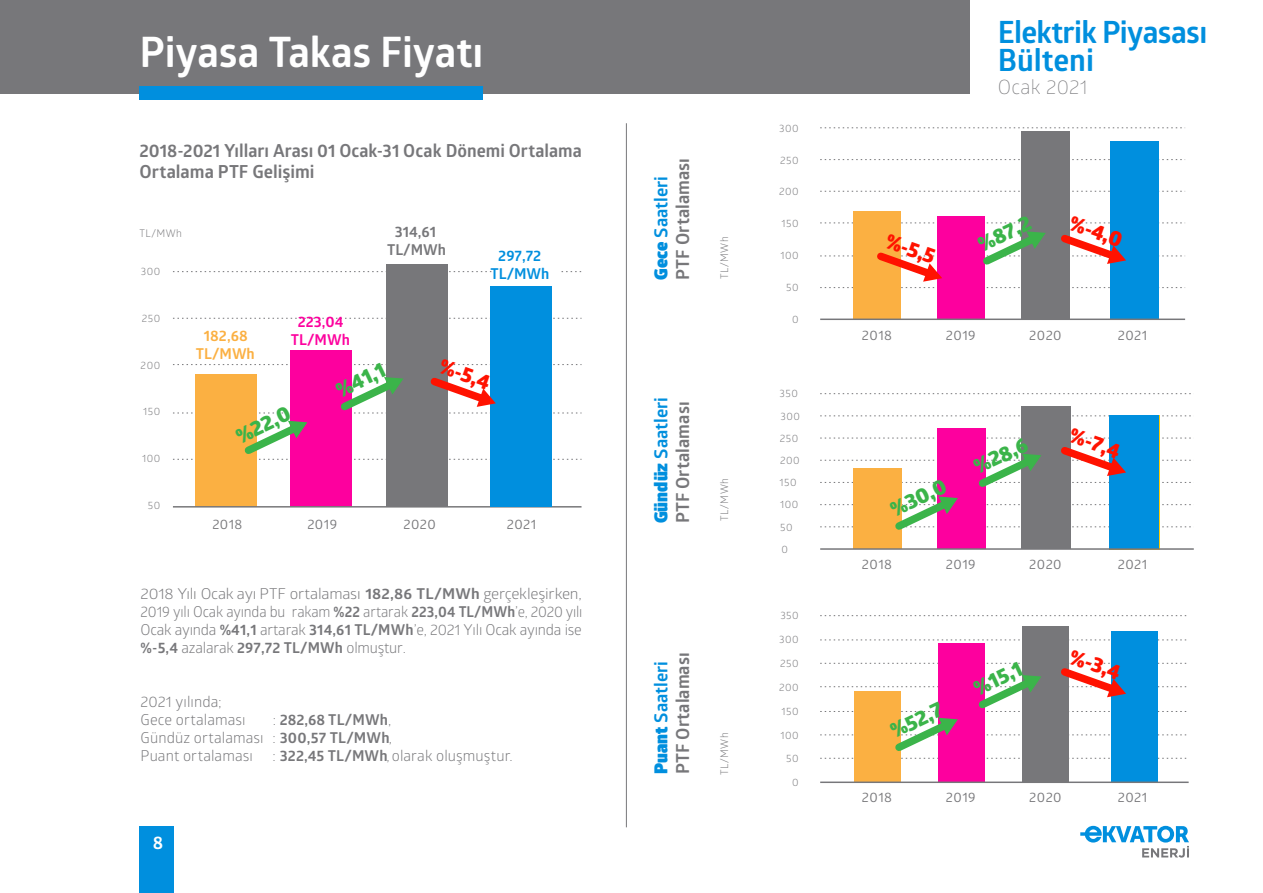
<style>
.page{position:relative;width:1263px;height:893px;background:#fff}
.page>*{position:absolute;margin:0;border:0;box-sizing:border-box;transform-origin:0 0}
.t1{font:700 42px "Glober";letter-spacing:-.005em;color:#fff}
.t2{font:700 30.75px/27.6px "Glober";letter-spacing:-.025em;color:#008fde}
.t3{font:800 21px "Glober";color:#3bb44a}
.t4{font:800 21px "Glober";color:#ff1200}
.t5{font:300 19.65px "Glober";letter-spacing:.01em;color:#77777a}
.t6{font:700 18px/21.6px "Glober";color:#77777a}
.t7{font:700 18px "Glober";color:#fff}
.t8{font:15px/18px "Glober";color:#77777a;text-align:justify;scale:1.05 1}
.t9{font:15px/18px "Glober";color:#77777a}
.t10{font:700 15px/18px "Glober";color:#77777a;text-align:center}
.t11{font:700 15px/18px "Glober";color:#fbb042;text-align:center}
.t12{font:700 15px/18px "Glober";color:#fd009e;text-align:center}
.t13{font:700 15px/18px "Glober";color:#008fde;text-align:center}
.t14{font:13.5px "Glober";letter-spacing:.035em;color:#77777a}
.t15{font:10.5px/22.2px "Glober";letter-spacing:.045em;color:#77777a}
.s1{font-weight:700}
.s2{font-weight:400}
.s3{font-weight:900;color:#008fde}
.s4{color:#008fde}
</style>
<div class="page">
<div style="left:0;top:0;width:970px;height:94px;background:#77777a"></div>
<svg style="left:1080px;top:826px;width:109px;height:32px"></svg>
<div style="left:139px;top:86px;width:344px;height:13px;background:#008fde"></div>
<hr style="left:626px;top:123px;width:1px;height:704px;background:#77777a">
<svg style="left:173px;top:271px;width:319px;height:1px"></svg>
<svg style="left:173px;top:318px;width:408px;height:1px"></svg>
<svg style="left:173px;top:364px;width:408px;height:1px"></svg>
<div style="left:195px;top:374px;width:62px;height:133px;background:#fbb042"></div>
<div style="left:290px;top:350px;width:62px;height:157px;background:#fd009e"></div>
<div style="left:386px;top:264px;width:62px;height:243px;background:#77777a"></div>
<hr style="left:173px;top:506px;width:408px;height:2px;background:#77777a">
<div style="left:490px;top:286px;width:61px;height:221px;background:#008fde"></div>
<svg style="left:820px;top:191px;width:365px;height:1px"></svg>
<svg style="left:820px;top:159px;width:365px;height:1px"></svg>
<svg style="left:820px;top:128px;width:365px;height:1px"></svg>
<div style="left:853px;top:211px;width:48px;height:108px;background:#fbb042"></div>
<div style="left:937px;top:216px;width:48px;height:103px;background:#fd009e"></div>
<div style="left:1110px;top:141px;width:48px;height:178px;background:#008fde"></div>
<hr style="left:820px;top:319px;width:365px;height:1px;background:#77777a">
<svg style="left:820px;top:393px;width:371px;height:1px"></svg>
<svg style="left:820px;top:416px;width:371px;height:1px"></svg>
<div style="left:853px;top:469px;width:49px;height:80px;background:#fbb042"></div>
<div style="left:937px;top:428px;width:48px;height:121px;background:#fd009e"></div>
<div style="left:1109px;top:415px;width:50px;height:134px;background:#008fde"></div>
<hr style="left:820px;top:548px;width:374px;height:2px;background:#77777a">
<svg style="left:820px;top:640px;width:367px;height:1px"></svg>
<svg style="left:820px;top:615px;width:367px;height:1px"></svg>
<div style="left:854px;top:691px;width:46px;height:91px;background:#fbb042"></div>
<div style="left:938px;top:643px;width:46px;height:139px;background:#fd009e"></div>
<div style="left:1111px;top:631px;width:46px;height:151px;background:#008fde"></div>
<hr style="left:820px;top:781px;width:368px;height:2px;background:#77777a">
<div style="left:1022px;top:132px;width:48px;height:187px;background:#77777a"></div>
<div style="left:1021px;top:407px;width:49px;height:142px;background:#77777a"></div>
<div style="left:1022px;top:626px;width:47px;height:156px;background:#77777a"></div>
<div style="left:139px;top:826px;width:35px;height:67px;background:#008fde"></div>
<svg style="left:820px;top:223px;width:365px;height:65px"></svg>
<svg style="left:820px;top:438px;width:371px;height:98px"></svg>
<svg style="left:820px;top:662px;width:367px;height:97px"></svg>
<svg style="left:173px;top:372px;width:408px;height:88px"></svg>
<h1 class="t1" style="left:139px;top:23px;width:345px">Piyasa Takas Fiyatı</h1>
<p class="t6" style="left:139px;top:139px;width:444px">2018-2021 Yılları Arası 01 Ocak-31 Ocak Dönemi Ortalama<br>Ortalama PTF Gelişimi</p>
<p class="t15" style="left:139px;top:222px;width:44px">TL/MWh</p>
<p class="t15" style="left:141px;top:260px;width:21px">300</p>
<p class="t15" style="left:142px;top:307px;width:20px">250</p>
<p class="t15" style="left:141px;top:353px;width:21px">200</p>
<p class="t15" style="left:143px;top:400px;width:19px">150</p>
<p class="t15" style="left:142px;top:446px;width:20px">100</p>
<p class="t11" style="left:196px;top:326px;width:60px">182,68<br>TL/MWh</p>
<p class="t12" style="left:291px;top:312px;width:60px">223,04<br>TL/MWh</p>
<p class="t10" style="left:387px;top:223px;width:60px">314,61<br>TL/MWh</p>
<p class="t13" style="left:490px;top:247px;width:60px">297,72<br>TL/MWh</p>
<h3 class="t3" style="left:330px;top:376px;width:54px;rotate:-25deg">%41,1</h3>
<h3 class="t4" style="left:446px;top:350px;width:54px;rotate:20deg">%-5,4</h3>
<h3 class="t3" style="left:230px;top:422px;width:59px;rotate:-25deg">%22,0</h3>
<p class="t15" style="left:148px;top:493px;width:14px">50</p>
<p class="t14" style="left:212px;top:515px;width:32px">2018</p>
<p class="t14" style="left:307px;top:515px;width:31px">2019</p>
<p class="t14" style="left:403px;top:515px;width:34px">2020</p>
<p class="t14" style="left:507px;top:515px;width:31px">2021</p>
<p class="t8" style="left:141px;top:584px;width:422px">2018 Yılı Ocak ayı PTF ortalaması <span class="s1">182,86 TL/MWh</span> gerçekleşirken, 2019 yılı Ocak ayında bu rakam <span class="s1">%22</span> artarak <span class="s1">223,04 TL/MWh</span>’e, 2020 yılı Ocak ayında <span class="s1">%41,1</span> artarak <span class="s1">314,61 TL/MWh</span>’e, 2021 Yılı Ocak ayında ise <span class="s1">%-5,4</span> azalarak <span class="s1">297,72 TL/MWh</span> olmuştur.</p>
<p class="t9" style="left:141px;top:692px;width:107px">2021 yılında;<br>Gece ortalaması</p>
<p class="t10" style="left:273px;top:710px;width:120px"><span class="s2">:</span> 282,68 TL/MWh<span class="s2">,</span></p>
<p class="t9" style="left:387px;top:746px;width:5px">,</p>
<p class="t9" style="left:141px;top:728px;width:253px">Gündüz ortalaması : <span class="s1">300,57 TL/MWh</span>,<br>Puant ortalaması</p>
<p class="t9" style="left:273px;top:746px;width:242px">: <span class="s1">322,45 TL/MWh</span> olarak oluşmuştur.</p>
<p class="t7" style="left:153px;top:829px;width:12px">8</p>
<p class="t6" style="left:650px;top:280px;width:123px;rotate:-90deg"><span class="s3">Gece</span> <span class="s4">Saatleri<br></span>PTF Ortalaması</p>
<p class="t15" style="left:713px;top:279px;width:44px;rotate:-90deg">TL/MWh</p>
<p class="t6" style="left:650px;top:523px;width:128px;rotate:-90deg"><span class="s3">Gündüz</span> <span class="s4">Saatleri<br></span>PTF Ortalaması</p>
<p class="t15" style="left:713px;top:521px;width:44px;rotate:-90deg">TL/MWh</p>
<p class="t6" style="left:650px;top:774px;width:123px;rotate:-90deg"><span class="s3">Puant</span> <span class="s4">Saatleri<br></span>PTF Ortalaması</p>
<p class="t15" style="left:713px;top:775px;width:44px;rotate:-90deg">TL/MWh</p>
<p class="t15" style="left:779px;top:116px;width:21px">300</p>
<p class="t15" style="left:780px;top:148px;width:20px">250</p>
<p class="t15" style="left:779px;top:180px;width:21px">200</p>
<p class="t15" style="left:782px;top:212px;width:19px">150</p>
<p class="t15" style="left:780px;top:244px;width:20px">100</p>
<p class="t15" style="left:786px;top:276px;width:14px">50</p>
<p class="t15" style="left:792px;top:308px;width:8px">0</p>
<p class="t15" style="left:779px;top:382px;width:22px">350<br>300</p>
<p class="t15" style="left:780px;top:426px;width:20px">250</p>
<p class="t15" style="left:780px;top:449px;width:21px">200</p>
<p class="t15" style="left:780px;top:471px;width:19px">150</p>
<p class="t15" style="left:780px;top:493px;width:20px">100</p>
<p class="t15" style="left:780px;top:515px;width:14px">50</p>
<p class="t15" style="left:781px;top:537px;width:8px">0</p>
<p class="t15" style="left:780px;top:604px;width:20px">350</p>
<p class="t15" style="left:779px;top:628px;width:21px">300</p>
<p class="t15" style="left:780px;top:652px;width:20px">250</p>
<p class="t15" style="left:779px;top:675px;width:21px">200</p>
<p class="t15" style="left:782px;top:699px;width:19px">150</p>
<p class="t15" style="left:780px;top:723px;width:20px">100</p>
<p class="t15" style="left:786px;top:747px;width:14px">50</p>
<p class="t15" style="left:792px;top:771px;width:8px">0</p>
<h2 class="t2" style="left:998px;top:18px;width:211px">Elektrik Piyasası<br>Bülteni</h2>
<h3 class="t5" style="left:998px;top:73px;width:91px">Ocak 2021</h3>
<h3 class="t4" style="left:892px;top:225px;width:52px;rotate:20deg">%-5,5</h3>
<h3 class="t3" style="left:973px;top:231px;width:58px;rotate:-25deg">%87,2</h3>
<h3 class="t4" style="left:1076px;top:207px;width:56px;rotate:20deg">%-4,0</h3>
<p class="t14" style="left:862px;top:325px;width:32px">2018</p>
<p class="t14" style="left:946px;top:325px;width:31px">2019</p>
<p class="t14" style="left:1118px;top:325px;width:31px">2021</p>
<p class="t14" style="left:1029px;top:325px;width:34px">2020</p>
<h3 class="t3" style="left:885px;top:496px;width:61px;rotate:-25deg">%30,0</h3>
<h3 class="t3" style="left:968px;top:453px;width:59px;rotate:-25deg">%28,6</h3>
<h3 class="t4" style="left:1076px;top:419px;width:53px;rotate:20deg">%-7,4</h3>
<p class="t14" style="left:862px;top:555px;width:32px">2018</p>
<p class="t14" style="left:946px;top:555px;width:31px">2019</p>
<p class="t14" style="left:1118px;top:555px;width:31px">2021</p>
<p class="t14" style="left:1029px;top:555px;width:34px">2020</p>
<h3 class="t3" style="left:885px;top:717px;width:56px;rotate:-25deg">%52,7</h3>
<h3 class="t3" style="left:968px;top:674px;width:52px;rotate:-25deg">%15,1</h3>
<h3 class="t4" style="left:1076px;top:641px;width:54px;rotate:20deg">%-3,4</h3>
<p class="t14" style="left:862px;top:788px;width:32px">2018</p>
<p class="t14" style="left:946px;top:788px;width:31px">2019</p>
<p class="t14" style="left:1118px;top:788px;width:31px">2021</p>
<p class="t14" style="left:1029px;top:788px;width:34px">2020</p>
</div>
